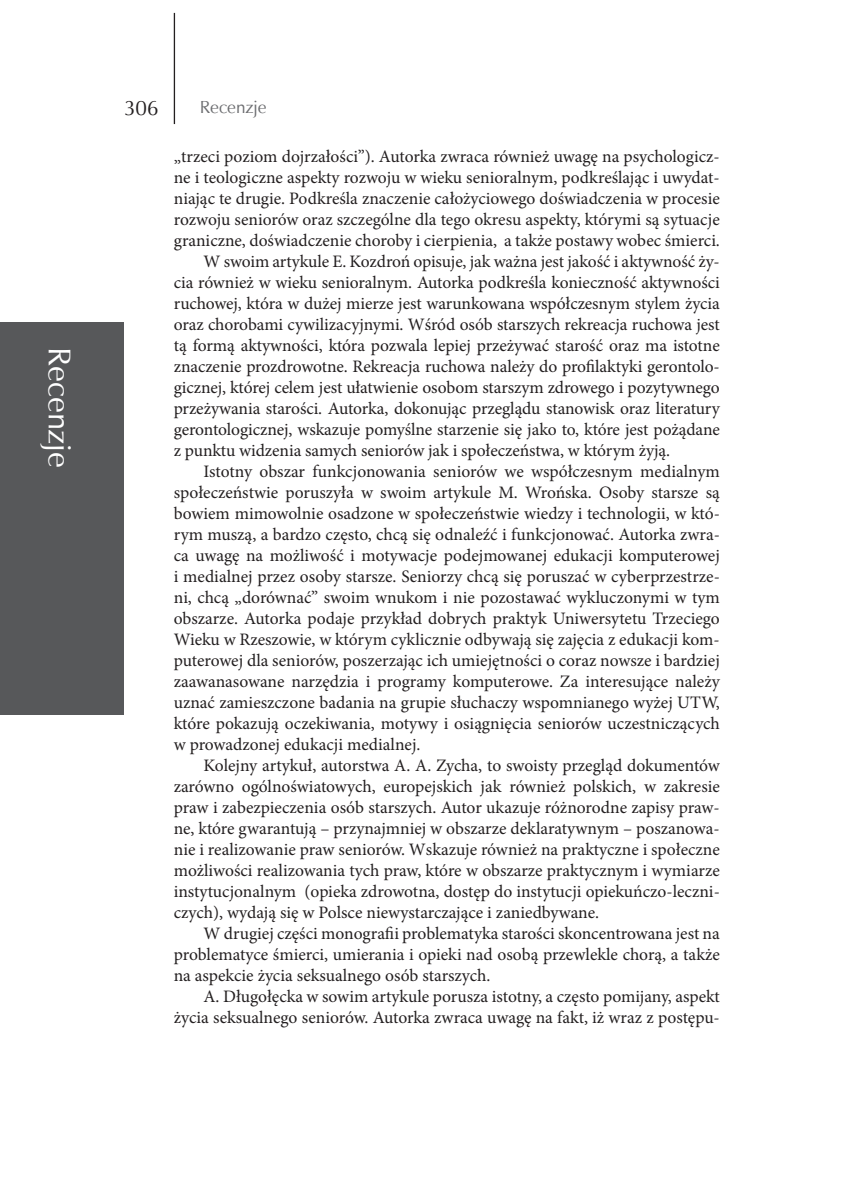
<style>
.page{position:relative;width:844px;height:1191px;background:#fff}
.page>*{position:absolute;margin:0;border:0;box-sizing:border-box;transform-origin:0 0}
.t1{font:31.5px "Zapf Humnst EU";color:#fff}
.t2{font:21px "Zapf Humnst EU";color:#231f20}
.t3{font:17.5px "Minion Pro";color:#231f20}
.t4{font:17.5px "Zapf Humnst EU";color:#6c6d70}
</style>
<div class="page">
<hr style="left:174px;top:13px;width:1px;height:111px;background:#231f20">
<div style="left:0;top:322px;width:124px;height:392px;background:#57585a"></div>
<h1 class="t1" style="left:79px;top:347px;width:122px;rotate:90deg">Recenzje</h1>
<p class="t2" style="left:124px;top:95px;width:36px">306</p>
<p class="t4" style="left:200px;top:96px;width:68px">Recenzje</p>
<p class="t3" style="left:174px;top:144px;width:547px">„trzeci poziom dojrzałości”). Autorka zwraca również uwagę na psychologicz-</p>
<p class="t3" style="left:174px;top:165px;width:547px">ne i teologiczne aspekty rozwoju w wieku senioralnym, podkreślając i uwydat-</p>
<p class="t3" style="left:174px;top:186px;width:547px">niając te drugie. Podkreśla znaczenie całożyciowego doświadczenia w procesie</p>
<p class="t3" style="left:174px;top:207px;width:547px">rozwoju seniorów oraz szczególne dla tego okresu aspekty, którymi są sytuacje</p>
<p class="t3" style="left:174px;top:228px;width:547px">graniczne, doświadczenie choroby i cierpienia, a także postawy wobec śmierci.</p>
<p class="t3" style="left:203px;top:249px;width:517px">W swoim artykule E. Kozdroń opisuje, jak ważna jest jakość i aktywność ży-</p>
<p class="t3" style="left:174px;top:270px;width:547px">cia również w wieku senioralnym. Autorka podkreśla konieczność aktywności</p>
<p class="t3" style="left:174px;top:291px;width:547px">ruchowej, która w dużej mierze jest warunkowana współczesnym stylem życia</p>
<p class="t3" style="left:174px;top:312px;width:547px">oraz chorobami cywilizacyjnymi. Wśród osób starszych rekreacja ruchowa jest</p>
<p class="t3" style="left:174px;top:333px;width:547px">tą formą aktywności, która pozwala lepiej przeżywać starość oraz ma istotne</p>
<p class="t3" style="left:174px;top:354px;width:547px">znaczenie prozdrowotne. Rekreacja ruchowa należy do profilaktyki gerontolo-</p>
<p class="t3" style="left:174px;top:375px;width:547px">gicznej, której celem jest ułatwienie osobom starszym zdrowego i pozytywnego</p>
<p class="t3" style="left:174px;top:396px;width:547px">przeżywania starości. Autorka, dokonując przeglądu stanowisk oraz literatury</p>
<p class="t3" style="left:174px;top:417px;width:547px">gerontologicznej, wskazuje pomyślne starzenie się jako to, które jest pożądane</p>
<p class="t3" style="left:174px;top:438px;width:498px">z punktu widzenia samych seniorów jak i społeczeństwa, w którym żyją.</p>
<p class="t3" style="left:203px;top:459px;width:517px">Istotny obszar funkcjonowania seniorów we współczesnym medialnym</p>
<p class="t3" style="left:174px;top:480px;width:547px">społeczeństwie poruszyła w swoim artykule M. Wrońska. Osoby starsze są</p>
<p class="t3" style="left:174px;top:501px;width:547px">bowiem mimowolnie osadzone w społeczeństwie wiedzy i technologii, w któ-</p>
<p class="t3" style="left:174px;top:522px;width:547px">rym muszą, a bardzo często, chcą się odnaleźć i funkcjonować. Autorka zwra-</p>
<p class="t3" style="left:174px;top:543px;width:547px">ca uwagę na możliwość i motywacje podejmowanej edukacji komputerowej</p>
<p class="t3" style="left:174px;top:564px;width:547px">i medialnej przez osoby starsze. Seniorzy chcą się poruszać w cyberprzestrze-</p>
<p class="t3" style="left:174px;top:585px;width:547px">ni, chcą „dorównać” swoim wnukom i nie pozostawać wykluczonymi w tym</p>
<p class="t3" style="left:174px;top:606px;width:547px">obszarze. Autorka podaje przykład dobrych praktyk Uniwersytetu Trzeciego</p>
<p class="t3" style="left:174px;top:627px;width:547px">Wieku w Rzeszowie, w którym cyklicznie odbywają się zajęcia z edukacji kom-</p>
<p class="t3" style="left:174px;top:648px;width:547px">puterowej dla seniorów, poszerzając ich umiejętności o coraz nowsze i bardziej</p>
<p class="t3" style="left:174px;top:669px;width:547px">zaawanasowane narzędzia i programy komputerowe. Za interesujące należy</p>
<p class="t3" style="left:174px;top:690px;width:547px">uznać zamieszczone badania na grupie słuchaczy wspomnianego wyżej UTW,</p>
<p class="t3" style="left:174px;top:711px;width:547px">które pokazują oczekiwania, motywy i osiągnięcia seniorów uczestniczących</p>
<p class="t3" style="left:174px;top:732px;width:248px">w prowadzonej edukacji medialnej.</p>
<p class="t3" style="left:203px;top:753px;width:517px">Kolejny artykuł, autorstwa A. A. Zycha, to swoisty przegląd dokumentów</p>
<p class="t3" style="left:174px;top:774px;width:547px">zarówno ogólnoświatowych, europejskich jak również polskich, w zakresie</p>
<p class="t3" style="left:174px;top:795px;width:547px">praw i zabezpieczenia osób starszych. Autor ukazuje różnorodne zapisy praw-</p>
<p class="t3" style="left:174px;top:816px;width:547px">ne, które gwarantują – przynajmniej w obszarze deklaratywnym – poszanowa-</p>
<p class="t3" style="left:174px;top:837px;width:547px">nie i realizowanie praw seniorów. Wskazuje również na praktyczne i społeczne</p>
<p class="t3" style="left:174px;top:858px;width:547px">możliwości realizowania tych praw, które w obszarze praktycznym i wymiarze</p>
<p class="t3" style="left:174px;top:879px;width:547px">instytucjonalnym (opieka zdrowotna, dostęp do instytucji opiekuńczo-leczni-</p>
<p class="t3" style="left:174px;top:900px;width:426px">czych), wydają się w Polsce niewystarczające i zaniedbywane.</p>
<p class="t3" style="left:203px;top:921px;width:517px">W drugiej części monografii problematyka starości skoncentrowana jest na</p>
<p class="t3" style="left:174px;top:942px;width:547px">problematyce śmierci, umierania i opieki nad osobą przewlekle chorą, a także</p>
<p class="t3" style="left:174px;top:963px;width:318px">na aspekcie życia seksualnego osób starszych.</p>
<p class="t3" style="left:203px;top:984px;width:517px">A. Długołęcka w sowim artykule porusza istotny, a często pomijany, aspekt</p>
<p class="t3" style="left:174px;top:1005px;width:547px">życia seksualnego seniorów. Autorka zwraca uwagę na fakt, iż wraz z postępu-</p>
</div>
